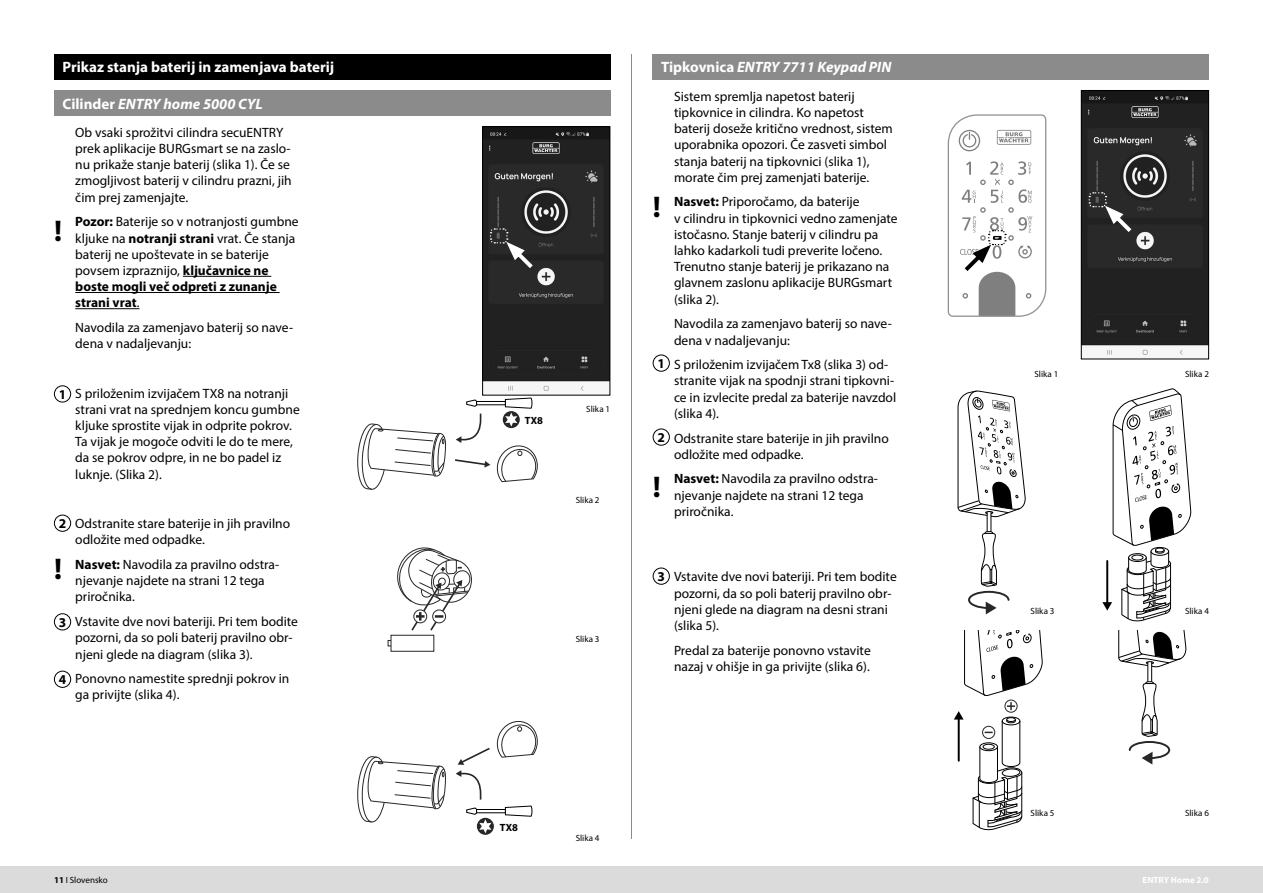
<style>
.page{position:relative;width:1263px;height:893px;background:#fff}
.page>*{position:absolute;margin:0;border:0;box-sizing:border-box;transform-origin:0 0}
.t1{font:700 30px "Myriad Pro";color:#000}
.t2{font:italic 700 15px "Myriad Pro";color:#fff}
.t3{font:700 15px "Myriad Pro";color:#fff}
.t4{font:13.5px/16.2px "Myriad Pro";color:#000}
.t5{font:700 13.5px "Myriad Pro";color:#000}
.t6{font:700 10.5px "Myriad Pro";letter-spacing:.01em;color:#000}
.t7{font:9px "Myriad Pro";color:#000}
.t8{font:700 9px "Myriad Pro";color:#fff}
.s1{font-style:normal}
.s2{font-weight:700}
</style>
<div class="page">
<div style="left:0;top:866px;width:1263px;height:27px;background:#dbdbdb"></div>
<hr style="left:631px;top:54px;width:1px;height:785px;background:#8b8b8b">
<div style="left:391px;top:635px;width:43px;height:17px;border:1px solid #272727"></div>
<svg style="left:388px;top:640px;width:3px;height:6px"></svg>
<svg style="left:397px;top:547px;width:75px;height:84px"></svg>
<svg style="left:357px;top:423px;width:89px;height:67px"></svg>
<svg style="left:357px;top:756px;width:89px;height:67px"></svg>
<svg style="left:477px;top:818px;width:17px;height:17px"></svg>
<svg style="left:456px;top:721px;width:82px;height:112px"></svg>
<svg style="left:455px;top:397px;width:83px;height:85px"></svg>
<div style="left:525px;top:414px;width:28px;height:11px;background:#fff"></div>
<div style="left:500px;top:822px;width:28px;height:10px;background:#fff"></div>
<div style="left:54px;top:54px;width:556px;height:26px;background:#000"></div>
<hr style="left:183px;top:276px;width:88px;height:1px;background:#000">
<hr style="left:75px;top:292px;width:205px;height:1px;background:#000">
<hr style="left:75px;top:308px;width:64px;height:1px;background:#000">
<div style="left:54px;top:515px;width:17px;height:17px;border:1px solid #000;border-radius:50%"></div>
<div style="left:54px;top:613px;width:17px;height:17px;border:1px solid #000;border-radius:50%"></div>
<div style="left:54px;top:671px;width:17px;height:17px;border:1px solid #000;border-radius:50%"></div>
<div style="left:54px;top:385px;width:17px;height:17px;border:1px solid #000;border-radius:50%"></div>
<img style="left:484px;top:128px;width:124px;height:263px">
<div style="left:482px;top:126px;width:128px;height:269px;border:1px solid #000"></div>
<svg style="left:489px;top:228px;width:48px;height:44px;background:#404040"></svg>
<div style="left:54px;top:90px;width:556px;height:26px;background:#8b8b8b"></div>
<img style="left:1083px;top:92px;width:124px;height:263px">
<div style="left:1081px;top:90px;width:128px;height:269px;border:1px solid #000"></div>
<svg style="left:1088px;top:191px;width:48px;height:45px;background:#404040"></svg>
<div style="left:653px;top:54px;width:556px;height:26px;background:#8b8b8b"></div>
<svg style="left:957px;top:390px;width:69px;height:224px"></svg>
<svg style="left:1102px;top:388px;width:89px;height:234px"></svg>
<svg style="left:954px;top:630px;width:89px;height:201px"></svg>
<svg style="left:1118px;top:630px;width:68px;height:134px"></svg>
<div style="left:653px;top:429px;width:17px;height:17px;border:1px solid #000;border-radius:50%"></div>
<div style="left:653px;top:568px;width:17px;height:17px;border:1px solid #000;border-radius:50%"></div>
<div style="left:653px;top:355px;width:17px;height:17px;border:1px solid #000;border-radius:50%"></div>
<svg style="left:947px;top:114px;width:100px;height:203px"></svg>
<p class="t3" style="left:63px;top:58px;width:273px">Prikaz stanja baterij in zamenjava baterij</p>
<p class="t2" style="left:63px;top:94px;width:202px"><span class="s1">Cilinder</span> ENTRY home 5000 CYL</p>
<h1 class="t1" style="left:54px;top:211px;width:10px">!</h1>
<p class="t5" style="left:59px;top:386px;width:9px">1</p>
<p class="t5" style="left:59px;top:515px;width:9px">2</p>
<h1 class="t1" style="left:54px;top:549px;width:10px">!</h1>
<p class="t5" style="left:59px;top:613px;width:9px">3</p>
<p class="t5" style="left:59px;top:671px;width:9px">4</p>
<p class="t4" style="left:75px;top:124px;width:218px">Ob vsaki sprožitvi cilindra secuENTRY prek aplikacije BURGsmart se na zaslo&shy;nu prikaže stanje baterij (slika 1). Če se zmogljivost baterij v cilindru prazni, jih čim prej zamenjajte.</p>
<p class="t4" style="left:75px;top:214px;width:225px"><span class="s2">Pozor:</span> Baterije so v notranjosti gumbne kljuke na <span class="s2">notranji strani</span> vrat. Če stanja baterij ne upoštevate in se baterije povsem izpraznijo, <span class="s2">ključavnice ne boste mogli več odpreti z zunanje strani vrat</span>.</p>
<p class="t4" style="left:75px;top:319px;width:219px">Navodila za zamenjavo baterij so nave&shy;dena v nadaljevanju:</p>
<p class="t4" style="left:75px;top:385px;width:226px">S priloženim izvijačem TX8 na notranji strani vrat na sprednjem koncu gumbne kljuke sprostite vijak in odprite pokrov.<br>Ta vijak je mogoče odviti le do te mere, da se pokrov odpre, in ne bo padel iz luknje. (Slika 2).</p>
<p class="t4" style="left:75px;top:515px;width:216px">Odstranite stare baterije in jih pravilno odložite med odpadke.</p>
<p class="t4" style="left:75px;top:556px;width:205px"><span class="s2">Nasvet:</span> Navodila za pravilno odstra&shy;njevanje najdete na strani 12 tega priročnika.</p>
<p class="t4" style="left:75px;top:613px;width:224px">Vstavite dve novi bateriji. Pri tem bodite pozorni, da so poli baterij pravilno obr&shy;njeni glede na diagram (slika 3).</p>
<p class="t4" style="left:75px;top:670px;width:216px">Ponovno namestite sprednji pokrov in ga privijte (slika 4).</p>
<p class="t6" style="left:525px;top:413px;width:20px">TX8</p>
<p class="t7" style="left:586px;top:403px;width:25px">Slika 1</p>
<p class="t7" style="left:576px;top:494px;width:25px">Slika 2</p>
<p class="t7" style="left:576px;top:634px;width:25px">Slika 3</p>
<p class="t2" style="left:661px;top:58px;width:232px"><span class="s1">Tipkovnica</span> ENTRY 7711 Keypad PIN</p>
<p class="t4" style="left:674px;top:88px;width:220px">Sistem spremlja napetost baterij tipkovnice in cilindra. Ko napetost baterij doseže kritično vrednost, sistem uporabnika opozori. Če zasveti simbol stanja baterij na tipkovnici (slika 1), morate čim prej zamenjati baterije.</p>
<p class="t4" style="left:674px;top:194px;width:225px"><span class="s2">Nasvet:</span> Priporočamo, da baterije<br>v cilindru in tipkovnici vedno zamenjate istočasno. Stanje baterij v cilindru pa lahko kadarkoli tudi preverite ločeno.<br>Trenutno stanje baterij je prikazano na glavnem zaslonu aplikacije BURGsmart (slika 2).</p>
<p class="t4" style="left:674px;top:315px;width:219px">Navodila za zamenjavo baterij so nave&shy;dena v nadaljevanju:</p>
<p class="t4" style="left:674px;top:356px;width:224px">S priloženim izvijačem Tx8 (slika 3) od&shy;stranite vijak na spodnji strani tipkovni&shy;ce in izvlecite predal za baterije navzdol (slika 4).</p>
<p class="t4" style="left:674px;top:430px;width:216px">Odstranite stare baterije in jih pravilno odložite med odpadke.</p>
<p class="t4" style="left:674px;top:471px;width:205px"><span class="s2">Nasvet:</span> Navodila za pravilno odstra&shy;njevanje najdete na strani 12 tega priročnika.</p>
<h1 class="t1" style="left:653px;top:188px;width:10px">!</h1>
<p class="t5" style="left:657px;top:355px;width:9px">1</p>
<p class="t5" style="left:657px;top:429px;width:9px">2</p>
<h1 class="t1" style="left:653px;top:467px;width:10px">!</h1>
<p class="t5" style="left:657px;top:568px;width:9px">3</p>
<p class="t4" style="left:674px;top:569px;width:224px">Vstavite dve novi bateriji. Pri tem bodite pozorni, da so poli baterij pravilno obr&shy;njeni glede na diagram na desni strani (slika 5).</p>
<p class="t4" style="left:674px;top:642px;width:198px">Predal za baterije ponovno vstavite nazaj v ohišje in ga privijte (slika 6).</p>
<p class="t6" style="left:500px;top:821px;width:20px">TX8</p>
<p class="t7" style="left:576px;top:832px;width:25px">Slika 4</p>
<p class="t7" style="left:1034px;top:368px;width:25px">Slika 1</p>
<p class="t7" style="left:1185px;top:368px;width:25px">Slika 2</p>
<p class="t7" style="left:1031px;top:605px;width:25px">Slika 3</p>
<p class="t7" style="left:1185px;top:605px;width:25px">Slika 4</p>
<p class="t7" style="left:1031px;top:807px;width:25px">Slika 5</p>
<p class="t7" style="left:1185px;top:807px;width:25px">Slika 6</p>
<p class="t7" style="left:54px;top:874px;width:55px"><span class="s2">11</span> I Slovensko</p>
<p class="t8" style="left:1142px;top:874px;width:68px">ENTRY Home 2.0</p>
</div>
